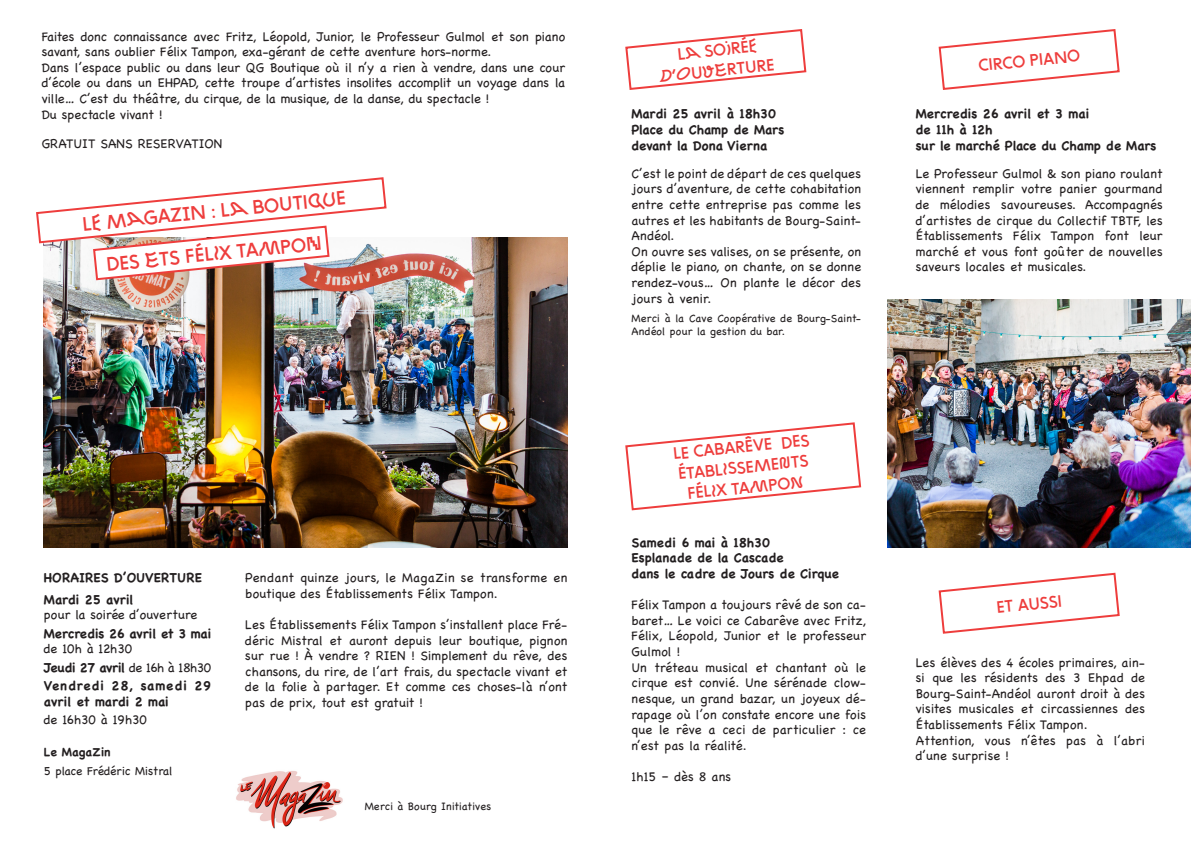
<style>
.page{position:relative;width:1191px;height:842px;background:#fff}
.page>*{position:absolute;margin:0;border:0;box-sizing:border-box;transform-origin:0 0}
.t1{font:20px "ZIGZAG Not Rounded";color:#ee3d3c}
.t2{font:17px "ZIGZAG Not Rounded";color:#ee3d3c}
.t3{font:13px/15.6px "Chalkboard";letter-spacing:.01em;color:#231f20;text-align:justify}
.t4{font:700 13px "Chalkboard";color:#231f20}
.t5{font:700 13px/15.6px "Chalkboard";letter-spacing:.035em;color:#231f20}
.t6{font:700 13px "Chalkboard";letter-spacing:-.03em;color:#231f20}
.t7{font:12px "Chalkboard";letter-spacing:-.01em;color:#231f20}
.t8{font:700 12px "Chalkboard";color:#231f20}
.t9{font:11px/13.2px "Chalkboard";letter-spacing:.01em;color:#231f20}
.s1{font-weight:400}
</style>
<div class="page">
<img style="left:44px;top:237px;width:523px;height:310px">
<svg style="left:36px;top:177px;width:352px;height:104px"></svg>
<img style="left:236px;top:771px;width:107px;height:58px">
<svg style="left:625px;top:29px;width:182px;height:61px"></svg>
<img style="left:888px;top:300px;width:303px;height:247px">
<svg style="left:938px;top:29px;width:182px;height:61px"></svg>
<svg style="left:938px;top:572px;width:182px;height:62px"></svg>
<svg style="left:625px;top:422px;width:237px;height:89px"></svg>
<p class="t3" style="left:42px;top:28px;width:525px">Faites donc connaissance avec Fritz, Léopold, Junior, le Professeur Gulmol et son piano savant, sans oublier Félix Tampon, exa-gérant de cette aventure hors-norme.</p>
<p class="t3" style="left:42px;top:60px;width:525px">Dans l’espace public ou dans leur QG Boutique où il n’y a rien à vendre, dans une cour d’école ou dans un EHPAD, cette troupe d’artistes insolites accomplit un voyage dans la ville… C’est du théâtre, du cirque, de la musique, de la danse, du spectacle !</p>
<p class="t3" style="left:42px;top:106px;width:122px">Du spectacle vivant !</p>
<p class="t3" style="left:42px;top:136px;width:182px">GRATUIT SANS RESERVATION</p>
<p class="t1" style="left:81px;top:213px;width:266px;rotate:-6deg">le Magazin : la boutique</p>
<p class="t1" style="left:105px;top:253px;width:218px;rotate:-6deg">des E ts Fél ix tampon</p>
<p class="t4" style="left:44px;top:570px;width:160px">HORAIRES D’OUVERTURE</p>
<p class="t4" style="left:44px;top:592px;width:91px">Mardi 25 avril</p>
<p class="t3" style="left:44px;top:607px;width:155px">pour la soirée d’ouverture</p>
<p class="t4" style="left:44px;top:626px;width:169px">Mercredis 26 avril et 3 mai</p>
<p class="t3" style="left:44px;top:641px;width:90px">de 10h à 12h30</p>
<p class="t6" style="left:44px;top:660px;width:169px">Jeudi 27 avril <span class="s1">de 16h à 18h30</span></p>
<p class="t5" style="left:44px;top:678px;width:169px">Vendredi 28, samedi 29 avril et mardi 2 mai</p>
<p class="t3" style="left:44px;top:712px;width:104px">de 16h30 à 19h30</p>
<p class="t8" style="left:44px;top:744px;width:68px">Le MagaZin</p>
<p class="t7" style="left:44px;top:764px;width:130px">5 place Frédéric Mistral</p>
<p class="t3" style="left:245px;top:570px;width:323px">Pendant quinze jours, le MagaZin se transforme en boutique des Établissements Félix Tampon.</p>
<p class="t3" style="left:245px;top:617px;width:324px">Les Établissements Félix Tampon s’installent place Fré&shy;déric Mistral et auront depuis leur boutique, pignon sur rue ! À vendre ? RIEN ! Simplement du rêve, des chansons, du rire, de l’art frais, du spectacle vivant et de la folie à partager. Et comme ces choses-là n’ont pas de prix, tout est gratuit !</p>
<p class="t9" style="left:365px;top:799px;width:128px">Merci à Bourg Initiatives</p>
<p class="t2" style="left:676px;top:44px;width:81px;rotate:-6deg">La soirée</p>
<p class="t2" style="left:658px;top:67px;width:117px;rotate:-6deg">d’ouve rture</p>
<p class="t4" style="left:631px;top:106px;width:146px">Mardi 25 avril à 18h30</p>
<p class="t4" style="left:631px;top:122px;width:154px">Place du Champ de Mars</p>
<p class="t4" style="left:631px;top:137px;width:137px">devant la Dona Vierna</p>
<p class="t3" style="left:631px;top:166px;width:231px">C’est le point de départ de ces quelques jours d’aventure, de cette cohabitation entre cette entreprise pas comme les autres et les habitants de Bourg-Saint-Andéol.</p>
<p class="t3" style="left:631px;top:244px;width:231px">On ouvre ses valises, on se présente, on déplie le piano, on chante, on se donne rendez-vous… On plante le décor des jours à venir.</p>
<p class="t9" style="left:631px;top:311px;width:231px">Merci à la Cave Coopérative de Bourg-Saint-<br>Andéol pour la gestion du bar.</p>
<p class="t2" style="left:672px;top:444px;width:136px;rotate:-6deg">Le Cabarêve des</p>
<p class="t2" style="left:677px;top:464px;width:130px;rotate:-6deg">ÉtabLiSS ements</p>
<p class="t2" style="left:686px;top:484px;width:118px;rotate:-6deg">Fél ix Tampon</p>
<p class="t4" style="left:631px;top:534px;width:140px">Samedi 6 mai à 18h30</p>
<p class="t4" style="left:631px;top:550px;width:154px">Esplanade de la Cascade</p>
<p class="t4" style="left:631px;top:566px;width:209px">dans le cadre de Jours de Cirque</p>
<p class="t3" style="left:631px;top:597px;width:236px">Félix Tampon a toujours rêvé de son ca&shy;baret… Le voici ce Cabarêve avec Fritz, Félix, Léopold, Junior et le professeur Gulmol !</p>
<p class="t3" style="left:631px;top:659px;width:236px">Un tréteau musical et chantant où le cirque est convié. Une sérénade clow&shy;nesque, un grand bazar, un joyeux dé&shy;rapage où l’on constate encore une fois que le rêve a ceci de particulier : ce n’est pas la réalité.</p>
<p class="t3" style="left:631px;top:769px;width:101px">1h15 – dès 8 ans</p>
<p class="t2" style="left:977px;top:56px;width:105px;rotate:-6deg">circo piano</p>
<p class="t4" style="left:915px;top:106px;width:175px">Mercredis 26 avril et 3 mai</p>
<p class="t4" style="left:915px;top:122px;width:78px">de 11h à 12h</p>
<p class="t4" style="left:915px;top:137px;width:242px">sur le marché Place du Champ de Mars</p>
<p class="t3" style="left:915px;top:166px;width:248px">Le Professeur Gulmol &amp; son piano roulant viennent remplir votre panier gourmand de mélodies savoureuses. Accompagnés d’artistes de cirque du Collectif TBTF, les Établissements Félix Tampon font leur marché et vous font goûter de nouvelles saveurs locales et musicales.</p>
<p class="t2" style="left:995px;top:598px;width:68px;rotate:-6deg">et aussi</p>
<p class="t3" style="left:915px;top:654px;width:231px">Les élèves des 4 écoles primaires, ain&shy;si que les résidents des 3 Ehpad de Bourg-Saint-Andéol auront droit à des visites musicales et circassiennes des Établissements Félix Tampon.</p>
<p class="t3" style="left:915px;top:732px;width:231px">Attention, vous n’êtes pas à l’abri d’une surprise !</p>
</div>
